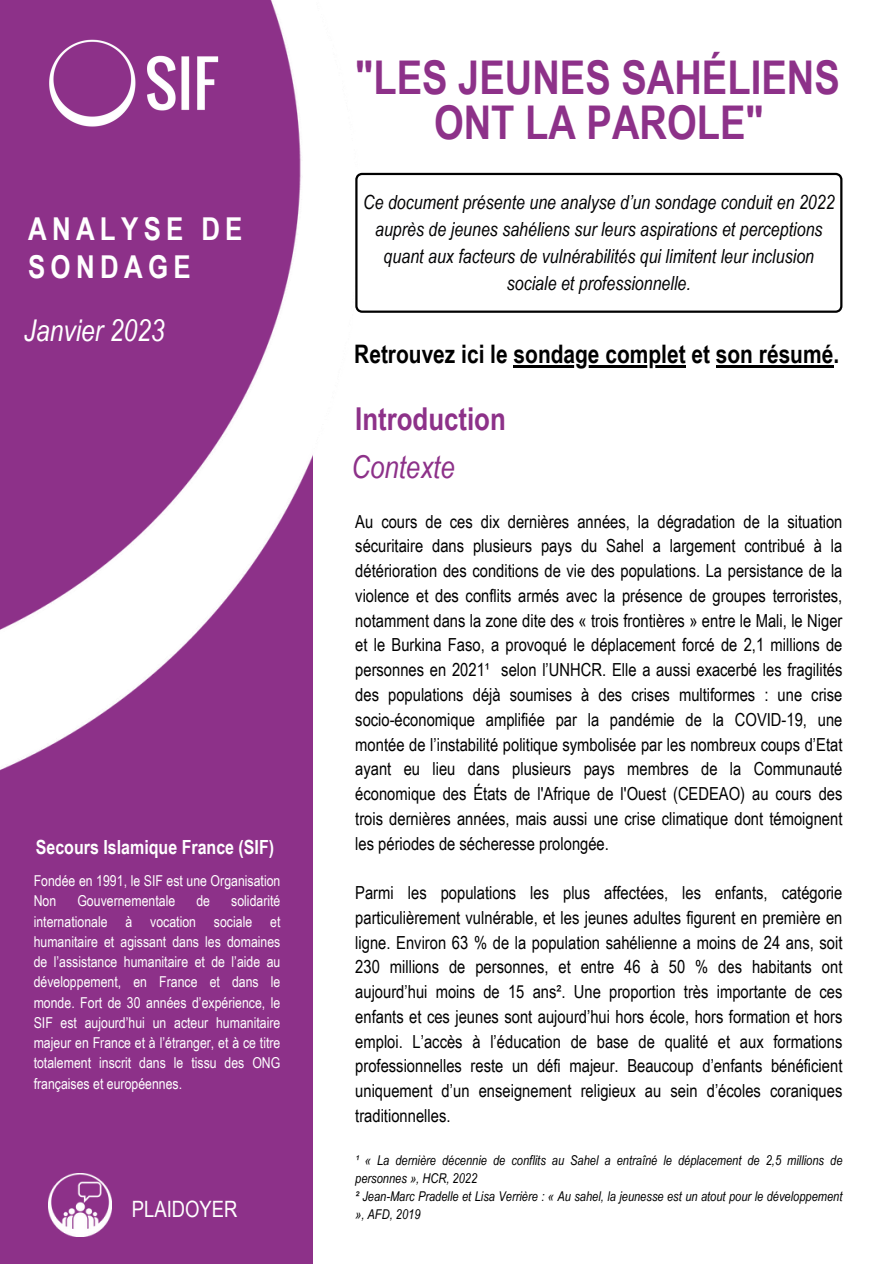
<style>
.page{position:relative;width:894px;height:1264px;background:#fff}
.page>*{position:absolute;margin:0;border:0;box-sizing:border-box;transform-origin:0 0}
.t1{font:700 46.5px/45px "Arial Narrow";color:#8d3189;text-align:center}
.t2{font:700 31.5px/37.2px "Arial Narrow";letter-spacing:.17em;color:#fff}
.t3{font:700 31.5px "Arial Narrow";color:#8d3189}
.t4{font:italic 31.5px "Arial Narrow";color:#8d3189}
.t5{font:italic 30px "Arial Narrow";color:#fff}
.t6{font:700 25.5px "Arial Narrow";color:#000}
.t7{font:22.5px "Arial Narrow";color:#fff}
.t8{font:italic 19.5px/27px "Arial Narrow";color:#030304;text-align:center}
.t9{font:700 19.5px "Arial Narrow";color:#fff}
.t10{font:18px/24.8px "Arial Narrow";color:#000;text-align:justify}
.t11{font:15px/20.2px "Arial Narrow";color:#fff}
.t12{font:italic 13.5px/18px "Arial Narrow";color:#000}
</style>
<div class="page">
<div style="left:0;top:0;width:313px;height:1263px;background:#8d3189"></div>
<img style="left:0;top:0;width:387px;height:771px">
<img style="left:45px;top:34px;width:177px;height:96px">
<svg style="left:355px;top:173px;width:487px;height:139px"></svg>
<img style="left:49px;top:1173px;width:63px;height:63px">
<hr style="left:513px;top:365px;width:172px;height:3px;background:#000">
<hr style="left:715px;top:365px;width:118px;height:3px;background:#000">
<h3 class="t2" style="left:28px;top:210px;width:216px">ANALYSE DE<br>SONDAGE</h3>
<h4 class="t5" style="left:24px;top:313px;width:142px">Janvier 2023</h4>
<h2 class="t9" style="left:36px;top:835px;width:240px">Secours Islamique France (SIF)</h2>
<p class="t11" style="left:34px;top:870px;width:248px">Fondée en 1991, le SIF est une Organisation<br>Non</p>
<p class="t11" style="left:77px;top:890px;width:99px">Gouvernementale</p>
<p class="t11" style="left:196px;top:890px;width:15px">de</p>
<p class="t11" style="left:34px;top:890px;width:248px;text-align:justify;text-indent:197px">solidarité internationale à vocation sociale et humanitaire et agissant dans les domaines de l’assistance humanitaire et de l’aide au développement, en France et dans le monde. Fort de 30 années d’expérience, le SIF est aujourd’hui un acteur humanitaire majeur en France et à l’étranger, et à ce titre totalement inscrit dans le tissu des ONG françaises et européennes.</p>
<h4 class="t7" style="left:132px;top:1196px;width:107px">PLAIDOYER</h4>
<p class="t1" style="left:355px;top:54px;width:486px">"LES JEUNES SAHÉLIENS<br>ONT LA PAROLE"</p>
<p class="t8" style="left:363px;top:188px;width:473px">Ce document présente une analyse d’un sondage conduit en 2022 auprès de jeunes sahéliens sur leurs aspirations et perceptions quant aux facteurs de vulnérabilités qui limitent leur inclusion sociale et professionnelle.</p>
<p class="t6" style="left:354px;top:339px;width:486px">Retrouvez ici le sondage complet et son résumé.</p>
<p class="t3" style="left:355px;top:401px;width:152px">Introduction</p>
<h1 class="t4" style="left:351px;top:448px;width:105px">Contexte</h1>
<p class="t10" style="left:355px;top:509px;width:488px">Au cours de ces dix dernières années, la dégradation de la situation sécuritaire dans plusieurs pays du Sahel a largement contribué à la détérioration des conditions de vie des populations. La persistance de la violence et des conflits armés avec la présence de groupes terroristes, notamment dans la zone dite des « trois frontières » entre le Mali, le Niger et le Burkina Faso, a provoqué le déplacement forcé de 2,1 millions de personnes en 2021¹ selon l’UNHCR. Elle a aussi exacerbé les fragilités des populations déjà soumises à des crises multiformes : une crise socio-économique amplifiée par la pandémie de la COVID-19, une montée de l’instabilité politique symbolisée par les nombreux coups d’Etat ayant eu lieu dans plusieurs pays membres de la Communauté économique des États de l'Afrique de l'Ouest (CEDEAO) au cours des trois dernières années, mais aussi une crise climatique dont témoignent les périodes de sécheresse prolongée.</p>
<h6 class="t10" style="left:355px;top:880px;width:488px">Parmi les populations les plus affectées, les enfants, catégorie particulièrement vulnérable, et les jeunes adultes figurent en première en ligne. Environ 63 % de la population sahélienne a moins de 24 ans, soit 230 millions de personnes, et entre 46 à 50 % des habitants ont aujourd’hui moins de 15 ans². Une proportion très importante de ces enfants et ces jeunes sont aujourd’hui hors école, hors formation et hors emploi. L’accès à l’éducation de base de qualité et aux formations professionnelles reste un défi majeur. Beaucoup d’enfants bénéficient uniquement d’un enseignement religieux au sein d’écoles coraniques traditionnelles.</h6>
<p class="t12" style="left:355px;top:1150px;width:488px">¹ « La dernière décennie de conflits au Sahel a entraîné le déplacement de 2,5 millions de personnes », HCR, 2022</p>
<h5 class="t12" style="left:355px;top:1186px;width:488px">² Jean-Marc Pradelle et Lisa Verrière : « Au sahel, la jeunesse est un atout pour le développement », AFD, 2019</h5>
</div>
